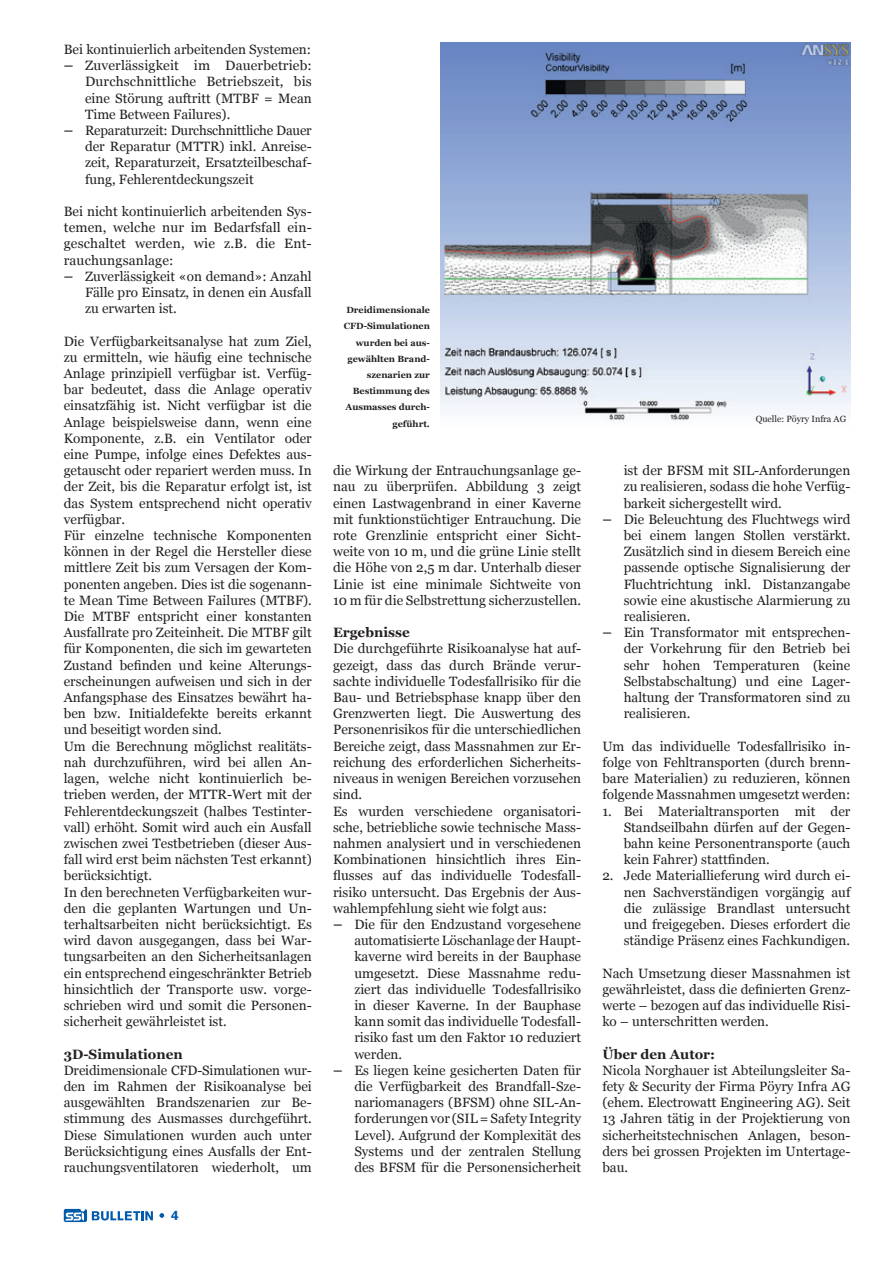
<style>
.page{position:relative;width:893px;height:1263px;background:#fff}
.page>*{position:absolute;margin:0;border:0;box-sizing:border-box;transform-origin:0 0}
.t1{font:13.5px/16.2px "Georgia";color:#231f20;text-align:justify}
.t2{font:700 13.5px "Georgia";color:#231f20}
.t3{font:700 13.5px "Akzidenz Grotesk BE";color:#015aaa}
.t4{font:700 9px/16.2px "Georgia";color:#231f20;text-align:right}
.t5{font:9px "Georgia";color:#231f20}
.s1{font-weight:700}
</style>
<div class="page">
<svg style="left:159px;top:1213px;width:5px;height:5px"></svg>
<svg style="left:64px;top:1209px;width:89px;height:13px"></svg>
<img style="left:441px;top:43px;width:409px;height:380px">
<p class="t1" style="left:64px;top:42px;width:249px">Bei kontinuierlich arbeitenden Systemen:</p>
<p class="t1" style="left:85px;top:58px;width:228px;text-indent:-21px"><span class="s1">–</span> Zuverlässigkeit im Dauerbetrieb:<br>Durchschnittliche Betriebszeit, bis eine Störung auftritt (MTBF = Mean Time Between Failures).</p>
<p class="t1" style="left:85px;top:123px;width:228px;text-indent:-21px"><span class="s1">–</span> Reparaturzeit: Durchschnittliche Dauer der Reparatur (MTTR) inkl. Anreise&shy;zeit, Reparaturzeit, Ersatzteilbeschaf&shy;fung, Fehlerentdeckungszeit</p>
<p class="t1" style="left:64px;top:204px;width:250px">Bei nicht kontinuierlich arbeitenden Sys&shy;temen, welche nur im Bedarfsfall ein&shy;geschaltet werden, wie z.B. die Ent&shy;rauchungsanlage:</p>
<p class="t1" style="left:85px;top:268px;width:228px;text-indent:-21px"><span class="s1">–</span> Zuverlässigkeit «on demand»: Anzahl Fälle pro Einsatz, in denen ein Ausfall zu erwarten ist.</p>
<p class="t1" style="left:64px;top:333px;width:250px;text-align:left">Die Verfügbarkeitsanalyse hat zum Ziel, zu ermitteln, wie häufig eine technische Anlage prinzipiell verfügbar ist. Verfüg&shy;bar bedeutet, dass die Anlage operativ einsatzfähig ist. Nicht verfügbar ist die Anlage beispielsweise dann, wenn eine Komponente, z.B. ein Ventilator oder eine Pumpe, infolge eines Defektes aus&shy;getauscht oder repariert werden muss. In der Zeit, bis die Reparatur erfolgt ist, ist das System entsprechend nicht operativ verfügbar.<br>Für einzelne technische Komponenten können in der Regel die Hersteller diese mittlere Zeit bis zum Versagen der Kom&shy;ponenten angeben. Dies ist die sogenann&shy;te Mean Time Between Failures (MTBF).<br>Die MTBF entspricht einer konstanten Ausfallrate pro Zeiteinheit. Die MTBF gilt für Komponenten, die sich im gewarteten Zustand befinden und keine Alterungs&shy;erscheinungen aufweisen und sich in der Anfangsphase des Einsatzes bewährt ha&shy;ben bzw. Initialdefekte bereits erkannt und beseitigt worden sind.<br>Um die Berechnung möglichst realitäts&shy;nah durchzuführen, wird bei allen An&shy;lagen, welche nicht kontinuierlich be&shy;trieben werden, der MTTR-Wert mit der Fehlerentdeckungszeit (halbes Testinter&shy;vall) erhöht. Somit wird auch ein Ausfall zwischen zwei Testbetrieben (dieser Aus&shy;fall wird erst beim nächsten Test erkannt) berücksichtigt.<br>In den berechneten Verfügbarkeiten wur&shy;den die geplanten Wartungen und Un&shy;terhaltsarbeiten nicht berücksichtigt. Es wird davon ausgegangen, dass bei War&shy;tungsarbeiten an den Sicherheitsanlagen ein entsprechend eingeschränkter Betrieb hinsichtlich der Transporte usw. vorge&shy;schrieben wird und somit die Personen&shy;sicherheit gewährleistet ist.</p>
<p class="t2" style="left:64px;top:1045px;width:120px">3D-Simulationen</p>
<p class="t1" style="left:64px;top:1062px;width:250px">Dreidimensionale CFD-Simulationen wur&shy;den im Rahmen der Risikoanalyse bei ausgewählten Brandszenarien zur Be&shy;stimmung des Ausmasses durchgeführt.<br>Diese Simulationen wurden auch unter Berücksichtigung eines Ausfalls der Ent&shy;rauchungsventilatoren wiederholt, um</p>
<p class="t3" style="left:171px;top:1208px;width:9px">4</p>
<p class="t4" style="left:344px;top:302px;width:88px">Dreidimensionale<br>CFD-Simulationen wurden bei aus&shy;gewählten Brand&shy;szenarien zur<br>Bestimmung des<br>Ausmasses durch&shy;geführt.</p>
<p class="t1" style="left:333px;top:463px;width:250px">die Wirkung der Entrauchungsanlage ge&shy;nau zu überprüfen. Abbildung 3 zeigt einen Lastwagenbrand in einer Kaverne mit funktionstüchtiger Entrauchung. Die rote Grenzlinie entspricht einer Sicht&shy;weite von 10 m, und die grüne Linie stellt die Höhe von 2,5 m dar. Unterhalb dieser Linie ist eine minimale Sichtweite von 10 m für die Selbstrettung sicherzustellen.</p>
<p class="t2" style="left:333px;top:624px;width:78px">Ergebnisse</p>
<p class="t1" style="left:333px;top:641px;width:250px;text-align:left">Die durchgeführte Risikoanalyse hat auf&shy;gezeigt, dass das durch Brände verur&shy;sachte individuelle Todesfallrisiko für die Bau- und Betriebsphase knapp über den Grenzwerten liegt. Die Auswertung des Personenrisikos für die unterschiedlichen Bereiche zeigt, dass Massnahmen zur Er&shy;reichung des erforderlichen Sicherheits&shy;niveaus in wenigen Bereichen vorzusehen sind.<br>Es wurden verschiedene organisatori&shy;sche, betriebliche sowie technische Mass&shy;nahmen analysiert und in verschiedenen Kombinationen hinsichtlich ihres Ein&shy;flusses auf das individuelle Todesfall&shy;risiko untersucht. Das Ergebnis der Aus&shy;wahlempfehlung sieht wie folgt aus:</p>
<p class="t1" style="left:354px;top:916px;width:228px;text-indent:-21px"><span class="s1">–</span> Die für den Endzustand vorgesehene automatisierte Löschanlage der Haupt&shy;kaverne wird bereits in der Bauphase umgesetzt. Diese Massnahme redu&shy;ziert das individuelle Todesfallrisiko in dieser Kaverne. In der Bauphase kann somit das individuelle Todesfall&shy;risiko fast um den Faktor 10 reduziert werden.</p>
<p class="t1" style="left:354px;top:1062px;width:228px;text-indent:-21px"><span class="s1">–</span> Es liegen keine gesicherten Daten für die Verfügbarkeit des Brandfall-Sze&shy;nariomanagers (BFSM) ohne SIL-An&shy;forderungen vor (SIL = Safety Integrity Level). Aufgrund der Komplexität des Systems und der zentralen Stellung des BFSM für die Personensicherheit</p>
<p class="t5" style="left:756px;top:414px;width:92px">Quelle: Pöyry Infra AG</p>
<p class="t1" style="left:624px;top:463px;width:228px">ist der BFSM mit SIL-Anforderungen zu realisieren, sodass die hohe Verfüg&shy;barkeit sichergestellt wird.</p>
<p class="t1" style="left:624px;top:511px;width:228px;text-indent:-21px"><span class="s1">–</span> Die Beleuchtung des Fluchtwegs wird bei einem langen Stollen verstärkt.<br>Zusätzlich sind in diesem Bereich eine passende optische Signalisierung der Fluchtrichtung inkl. Distanzangabe sowie eine akustische Alarmierung zu realisieren.</p>
<p class="t1" style="left:624px;top:625px;width:228px;text-indent:-21px"><span class="s1">–</span> Ein Transformator mit entsprechen&shy;der Vorkehrung für den Betrieb bei sehr hohen Temperaturen (keine Selbstabschaltung) und eine Lager&shy;haltung der Transformatoren sind zu realisieren.</p>
<p class="t1" style="left:602px;top:738px;width:250px">Um das individuelle Todesfallrisiko in&shy;folge von Fehltransporten (durch brenn&shy;bare Materialien) zu reduzieren, können folgende Massnahmen umgesetzt werden:</p>
<p class="t1" style="left:624px;top:803px;width:228px;text-indent:-21px">1. Bei Materialtransporten mit der Standseilbahn dürfen auf der Gegen&shy;bahn keine Personentransporte (auch kein Fahrer) stattfinden.</p>
<p class="t1" style="left:624px;top:868px;width:228px;text-indent:-21px">2. Jede Materiallieferung wird durch ei&shy;nen Sachverständigen vorgängig auf die zulässige Brandlast untersucht und freigegeben. Dieses erfordert die ständige Präsenz eines Fachkundigen.</p>
<p class="t1" style="left:602px;top:965px;width:250px">Nach Umsetzung dieser Massnahmen ist gewährleistet, dass die definierten Grenz&shy;werte – bezogen auf das individuelle Risi&shy;ko – unterschritten werden.</p>
<p class="t2" style="left:602px;top:1045px;width:114px">Über den Autor:</p>
<p class="t1" style="left:602px;top:1062px;width:250px">Nicola Norghauer ist Abteilungsleiter Sa&shy;fety &amp; Security der Firma Pöyry Infra AG (ehem. Electrowatt Engineering AG). Seit 13 Jahren tätig in der Projektierung von sicherheitstechnischen Anlagen, beson&shy;ders bei grossen Projekten im Untertage&shy;bau.</p>
</div>
